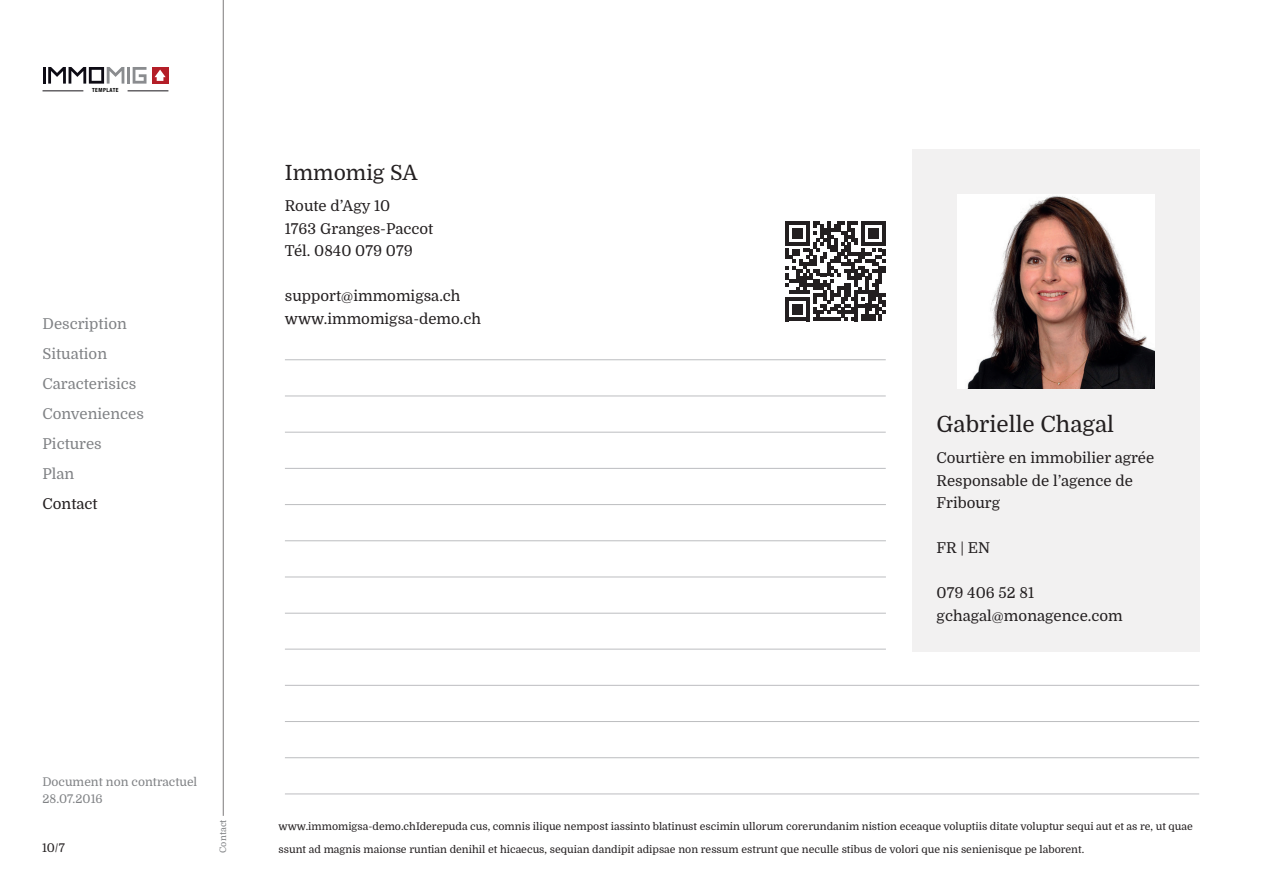
<style>
.page{position:relative;width:1263px;height:893px;background:#fff}
.page>*{position:absolute;margin:0;border:0;box-sizing:border-box;transform-origin:0 0}
.t1{font:22.5px "Domine";color:#231f20}
.t2{font:21px "Domine";color:#231f20}
.t3{font:15px/22.5px "Domine";color:#231f20}
.t4{font:15px/30px "Domine";color:#808285}
.t5{font:12px/16.5px "Domine";color:#808285}
.t6{font:12px "Domine";color:#231f20}
.t7{font:10.5px/22.5px "Domine";color:#231f20}
.t8{font:9px "Domine";color:#808285}
.t9{font:700 condensed 5.55px "Helvetica Neue";letter-spacing:.08em;color:#000001}
</style>
<div class="page">
<hr style="left:223px;top:0;width:1px;height:836px;background:#231f20">
<hr style="left:127px;top:67px;width:3px;height:17px;background:#8a8c8f">
<div style="left:152px;top:67px;width:16px;height:17px;background:#b41e28"></div>
<svg style="left:133px;top:67px;width:14px;height:17px"></svg>
<svg style="left:43px;top:67px;width:81px;height:17px"></svg>
<svg style="left:155px;top:70px;width:11px;height:11px"></svg>
<hr style="left:43px;top:91px;width:40px;height:1px;background:#171419">
<hr style="left:128px;top:91px;width:40px;height:1px;background:#171419">
<div style="left:912px;top:149px;width:287px;height:502px;background:#f2f1f1"></div>
<div style="left:218px;top:820px;width:10px;height:33px;background:#fff"></div>
<div style="left:216px;top:816px;width:14px;height:7px;background:#fff"></div>
<img style="left:957px;top:195px;width:197px;height:193px">
<hr style="left:285px;top:504px;width:601px;height:1px;background:#bcbdc0">
<hr style="left:285px;top:649px;width:601px;height:1px;background:#bcbdc0">
<hr style="left:285px;top:540px;width:601px;height:1px;background:#bcbdc0">
<hr style="left:285px;top:685px;width:914px;height:1px;background:#bcbdc0">
<hr style="left:285px;top:577px;width:601px;height:1px;background:#bcbdc0">
<hr style="left:285px;top:721px;width:914px;height:1px;background:#bcbdc0">
<hr style="left:285px;top:613px;width:601px;height:1px;background:#bcbdc0">
<hr style="left:285px;top:757px;width:914px;height:1px;background:#bcbdc0">
<hr style="left:285px;top:396px;width:601px;height:1px;background:#bcbdc0">
<hr style="left:285px;top:468px;width:601px;height:1px;background:#bcbdc0">
<hr style="left:285px;top:432px;width:601px;height:1px;background:#bcbdc0">
<hr style="left:285px;top:359px;width:601px;height:1px;background:#bcbdc0">
<hr style="left:285px;top:794px;width:914px;height:1px;background:#bcbdc0">
<svg style="left:786px;top:221px;width:99px;height:100px"></svg>
<p class="t9" style="left:92px;top:86px;width:28px">TEMPLATE</p>
<h3 class="t4" style="left:43px;top:309px;width:103px">Description<br>Situation<br>Caracterisics<br>Conveniences<br>Pictures<br>Plan</h3>
<h3 class="t3" style="left:43px;top:493px;width:57px">Contact</h3>
<h2 class="t2" style="left:285px;top:161px;width:134px">Immomig SA</h2>
<h3 class="t3" style="left:285px;top:195px;width:150px">Route d’Agy 10<br>1763 Granges-Paccot<br>Tél. 0840 079 079</h3>
<h3 class="t3" style="left:285px;top:285px;width:198px">support@immomigsa.ch www.immomigsa-demo.ch</h3>
<h1 class="t1" style="left:937px;top:412px;width:179px">Gabrielle Chagal</h1>
<h3 class="t3" style="left:937px;top:447px;width:219px">Courtière en immobilier agrée<br>Responsable de l’agence de<br>Fribourg</h3>
<h3 class="t3" style="left:937px;top:537px;width:55px">FR | EN</h3>
<h3 class="t3" style="left:937px;top:582px;width:188px">079 406 52 81 gchagal@monagence.com</h3>
<p class="t5" style="left:42px;top:774px;width:156px">Document non contractuel<br>28.07.2016</p>
<p class="t6" style="left:42px;top:841px;width:24px">10/7</p>
<p class="t8" style="left:218px;top:853px;width:35px;rotate:-90deg">Contact</p>
<p class="t7" style="left:279px;top:815px;width:916px">www.immomigsa-demo.chIderepuda cus, comnis ilique nempost iassinto blatinust escimin ullorum corerundanim nistion eceaque voluptiis ditate voluptur sequi aut et as re, ut quae ssunt ad magnis maionse runtian denihil et hicaecus, sequian dandipit adipsae non ressum estrunt que neculle stibus de volori que nis senienisque pe laborent.</p>
</div>
